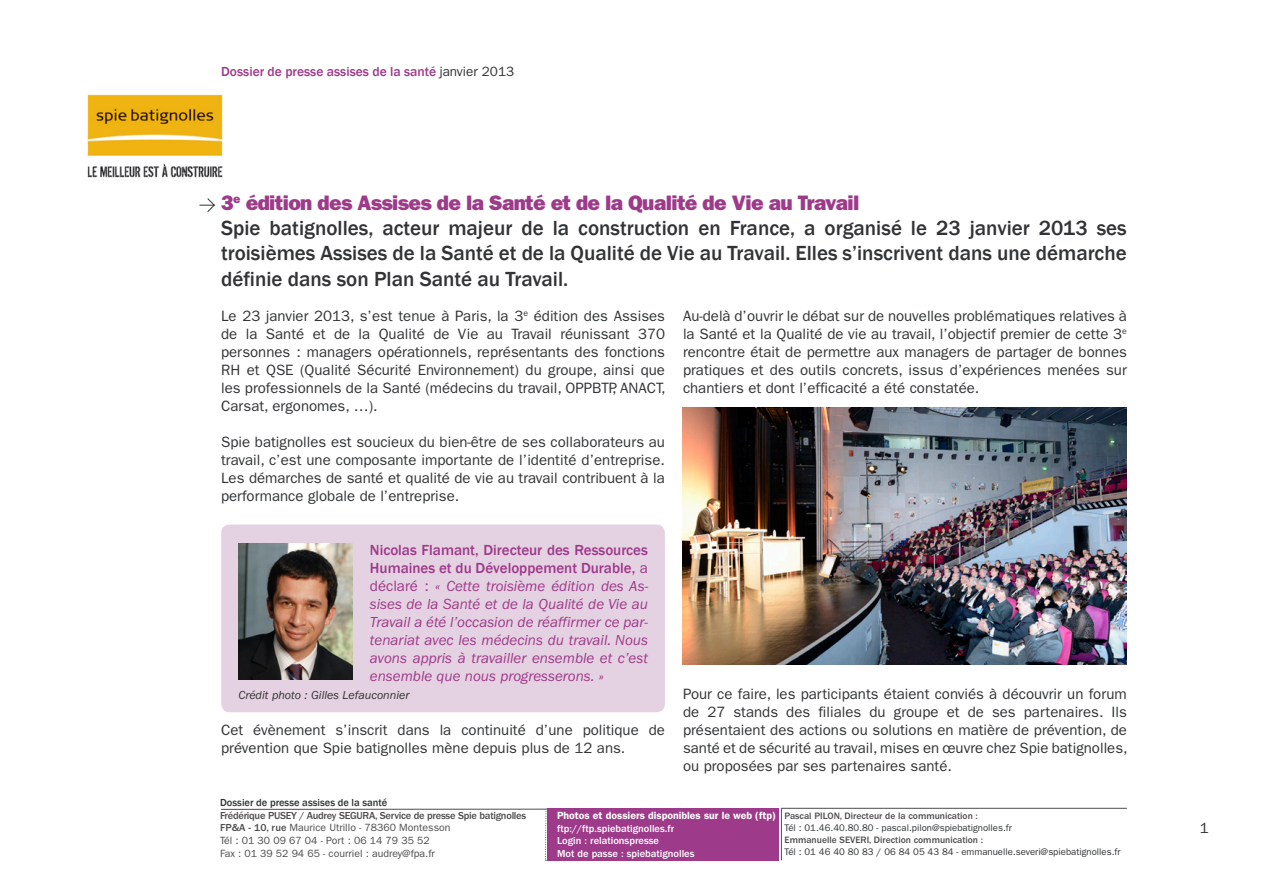
<style>
.page{position:relative;width:1263px;height:893px;background:#fff}
.page>*{position:absolute;margin:0;border:0;box-sizing:border-box;transform-origin:0 0}
.t1{font:500 21px/25.2px "Franklin Gothic";color:#313335;text-align:justify}
.t2{font:21px "ITC Franklin Gothic Std Hvy";letter-spacing:-.03em;color:#9e3a8a}
.t3{font:15px/18px "ITC Franklin Gothic Std";color:#313335;text-align:justify}
.t4{font:italic 15px/18px "ITC Franklin Gothic Std";color:#9e3a8a;text-align:justify}
.t5{font:500 15px/18px "Franklin Gothic";color:#9e3a8a}
.t6{font:500 13.5px "Franklin Gothic";color:#9e3a8a}
.t7{font:italic 12px "ITC Franklin Gothic Std";color:#313335}
.t8{font:10.5px/12.6px "ITC Franklin Gothic Std";color:#4e4c4e}
.t9{font:500 10.5px/12.6px "ITC Franklin Gothic Std";color:#fff}
.t10{font:600 10.5px "ITC Franklin Gothic Std";color:#fff}
.t11{font:500 10.5px "Franklin Gothic";color:#313335}
.t12{font:9.6px "ITC Franklin Gothic Std";color:#313335}
.t13{font:500 9.6px "ITC Franklin Gothic Std";color:#4e4c4e}
.s1{font-family:"ITC Franklin Gothic Std";font-weight:400;color:#313335}
.s2{font-family:"ITC Franklin Gothic Std";font-weight:400}
.s3{font-style:normal}
.s4{font-weight:500}
</style>
<div class="page">
<img style="left:87px;top:94px;width:136px;height:84px">
<div style="left:221px;top:524px;width:444px;height:188px;background:#e4d1e1;border-radius:9px"></div>
<div style="left:547px;top:808px;width:232px;height:52px;background:#9e3a8a"></div>
<hr style="left:221px;top:809px;width:325px;height:1px;background:#4e4c4e">
<hr style="left:781px;top:808px;width:346px;height:1px;background:#4e4c4e">
<hr style="left:781px;top:808px;width:1px;height:52px;background:#4e4c4e">
<svg style="left:545px;top:809px;width:2px;height:52px"></svg>
<svg style="left:199px;top:198px;width:16px;height:14px"></svg>
<img style="left:682px;top:407px;width:444px;height:257px">
<img style="left:239px;top:543px;width:114px;height:137px">
<p class="t6" style="left:221px;top:64px;width:295px">Dossier de presse assises de la santé <span class="s1">janvier 2013</span></p>
<h1 class="t2" style="left:221px;top:190px;width:640px">3<sup>e</sup> édition des Assises de la Santé et de la Qualité de Vie au Travail</h1>
<h1 class="t1" style="left:221px;top:216px;width:907px">Spie batignolles, acteur majeur de la construction en France, a organisé le 23 janvier 2013 ses troisièmes Assises de la Santé et de la Qualité de Vie au Travail. Elles s’inscrivent dans une démarche définie dans son Plan Santé au Travail.</h1>
<p class="t3" style="left:221px;top:307px;width:446px">Le 23 janvier 2013, s’est tenue à Paris, la 3<sup>e</sup> édition des Assises de la Santé et de la Qualité de Vie au Travail réunissant 370 personnes : managers opérationnels, représentants des fonctions RH et QSE (Qualité Sécurité Environnement) du groupe, ainsi que les professionnels de la Santé (médecins du travail, OPPBTP, ANACT, Carsat, ergonomes, …).</p>
<p class="t3" style="left:221px;top:433px;width:445px">Spie batignolles est soucieux du bien-être de ses collaborateurs au travail, c’est une composante importante de l’identité d’entreprise.<br>Les démarches de santé et qualité de vie au travail contribuent à la performance globale de l’entreprise.</p>
<p class="t3" style="left:683px;top:307px;width:445px">Au-delà d’ouvrir le débat sur de nouvelles problématiques relatives à la Santé et la Qualité de vie au travail, l’objectif premier de cette 3<sup>e </sup>rencontre était de permettre aux managers de partager de bonnes pratiques et des outils concrets, issus d’expériences menées sur chantiers et dont l’efficacité a été constatée.</p>
<p class="t5" style="left:370px;top:541px;width:280px">Nicolas Flamant, Directeur des Ressources<br>Humaines et du Développement Durable, <span class="s2">a</span></p>
<p class="t4" style="left:370px;top:577px;width:280px"><span class="s3">déclaré :</span> « Cette troisième édition des As&shy;sises de la Santé et de la Qualité de Vie au Travail a été l’occasion de réaffirmer ce par&shy;tenariat avec les médecins du travail. Nous avons appris à travailler ensemble et c’est ensemble que nous progresserons. »</p>
<p class="t7" style="left:239px;top:689px;width:172px">Crédit photo : Gilles Lefauconnier</p>
<p class="t3" style="left:221px;top:721px;width:445px">Cet évènement s’inscrit dans la continuité d’une politique de prévention que Spie batignolles mène depuis plus de 12 ans.</p>
<p class="t3" style="left:683px;top:685px;width:446px">Pour ce faire, les participants étaient conviés à découvrir un forum de 27 stands des filiales du groupe et de ses partenaires. Ils présentaient des actions ou solutions en matière de prévention, de santé et de sécurité au travail, mises en œuvre chez Spie batignolles, ou proposées par ses partenaires santé.</p>
<p class="t11" style="left:220px;top:796px;width:169px">Dossier de presse assises de la santé</p>
<p class="t8" style="left:220px;top:809px;width:308px"><span class="s4">Frédérique PUSEY / Audrey SEGURA, Service de presse Spie batignolles FP&amp;A - 10, rue</span> Maurice Utrillo - 78360 Montesson<br>Tél : 01 30 09 67 04 - Port : 06 14 79 35 52<br>Fax : 01 39 52 94 65 - courriel : audrey@fpa.fr</p>
<p class="t13" style="left:784px;top:810px;width:195px">Pascal PILON, Directeur de la communication :</p>
<p class="t10" style="left:557px;top:809px;width:220px">Photos et dossiers disponibles sur le web (ftp)</p>
<p class="t9" style="left:557px;top:822px;width:139px">ftp://ftp.spiebatignolles.fr<br>Login : relationspresse<br>Mot de passe : spiebatignolles</p>
<p class="t12" style="left:784px;top:822px;width:229px">Tél : 01.46.40.80.80 - pascal.pilon@spiebatignolles.fr</p>
<p class="t13" style="left:784px;top:834px;width:200px">Emmanuelle SEVERI, Direction communication :</p>
<p class="t12" style="left:784px;top:846px;width:337px">Tél : 01 46 40 80 83 / 06 84 05 43 84 - emmanuelle.severi@spiebatignolles.fr</p>
<p class="t3" style="left:1200px;top:819px;width:10px">1</p>
</div>
